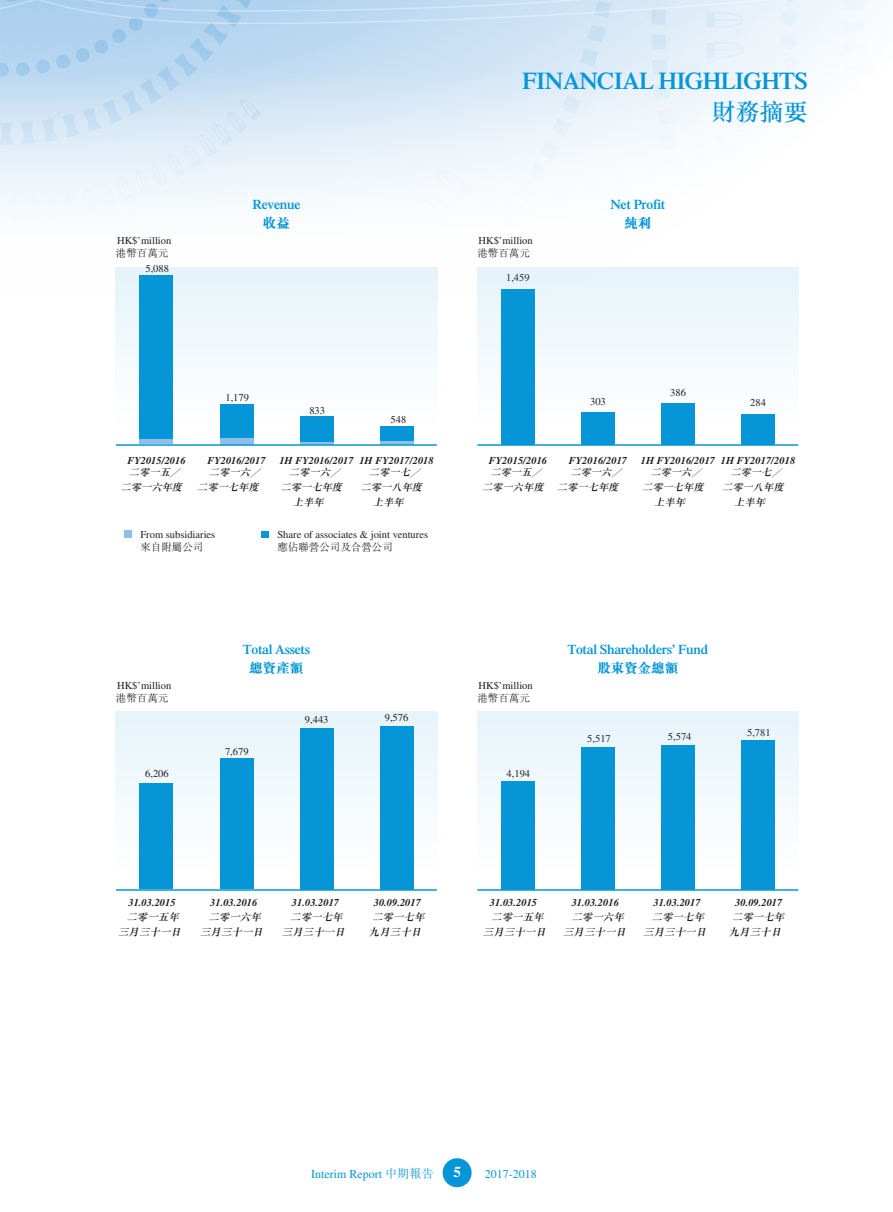
<style>
.page{position:relative;width:893px;height:1212px;background:#fff}
.page>*{position:absolute;margin:0;border:0;box-sizing:border-box;transform-origin:0 0}
.t1{font:600 24px "Times LT Std";letter-spacing:-.03em;color:#0696d7}
.t2{font:500 24px "M Sung HK";color:#0696d7}
.t3{font:700 15px "Times LT Std";color:#fff}
._02_H2_E{font:600 13.5px "Times LT Std";letter-spacing:-.02em;color:#0696d7}
._02_H2_E-2{font:800 13.5px "M Sung HK";color:#0696d7}
.t4{font:12px "Times LT Std";color:#0696d7}
.t5{font:italic 700 10.5px/14.7px "Times LT Std";color:#231f20;text-align:center}
.t6{font:10.5px/13px "Times LT Std";color:#231f20}
.t7{font:italic 700 10.5px/15px "M Sung HK";color:#231f20;text-align:center}
.t8{font:300 10.5px "M Sung HK";color:#231f20}
.t9{font:italic 700 10.2px/15px "M Sung HK";color:#231f20;text-align:right}
.s1{font-family:"M Sung HK";font-weight:300}
.s2{font-family:"P Ming Li U";font-weight:400}
.s3{font-family:"M Sung HK"}
</style>
<div class="page">
<img style="left:0;top:0;width:879px;height:300px">
<div style="left:443px;top:1158px;width:29px;height:29px;background:#0696d7;border-radius:50%"></div>
<div style="left:116px;top:267px;width:321px;height:178px;background:linear-gradient(to bottom,#e5f3fa,#fff)"></div>
<div style="left:125px;top:531px;width:7px;height:7px;background:#8cc0e8"></div>
<div style="left:262px;top:531px;width:7px;height:7px;background:#0696d7"></div>
<div style="left:140px;top:275px;width:33px;height:164px;background:#0696d7"></div>
<div style="left:220px;top:404px;width:33px;height:34px;background:#0696d7"></div>
<div style="left:300px;top:416px;width:33px;height:26px;background:#0696d7"></div>
<div style="left:380px;top:426px;width:34px;height:15px;background:#0696d7"></div>
<div style="left:140px;top:439px;width:33px;height:5px;background:#8cc0e8"></div>
<div style="left:220px;top:438px;width:33px;height:6px;background:#8cc0e8"></div>
<hr style="left:300px;top:442px;width:33px;height:2px;background:#8cc0e8">
<hr style="left:380px;top:441px;width:34px;height:3px;background:#8cc0e8">
<hr style="left:116px;top:444px;width:321px;height:2px;background:#0696d7">
<hr style="left:477px;top:444px;width:321px;height:2px;background:#0696d7">
<svg style="left:477px;top:267px;width:321px;height:178px"></svg>
<hr style="left:116px;top:889px;width:321px;height:2px;background:#0696d7">
<svg style="left:116px;top:712px;width:321px;height:178px"></svg>
<div style="left:477px;top:712px;width:321px;height:178px;background:linear-gradient(to bottom,#e6f4fb,#fff)"></div>
<hr style="left:477px;top:889px;width:321px;height:2px;background:#0696d7">
<div style="left:501px;top:781px;width:34px;height:108px;background:#0696d7"></div>
<div style="left:581px;top:747px;width:34px;height:142px;background:#0696d7"></div>
<div style="left:661px;top:745px;width:34px;height:144px;background:#0696d7"></div>
<div style="left:741px;top:740px;width:34px;height:149px;background:#0696d7"></div>
<p class="t6" style="left:116px;top:234px;width:57px">HK$’million<span class="s1">港幣百萬元</span></p>
<p class="t6" style="left:145px;top:262px;width:25px">5,088</p>
<p class="_02_H2_E" style="left:252px;top:196px;width:49px">Revenue</p>
<p class="_02_H2_E-2" style="left:263px;top:216px;width:28px">收益</p>
<p class="t6" style="left:225px;top:391px;width:25px">1,179</p>
<p class="t6" style="left:309px;top:404px;width:17px">833</p>
<p class="t6" style="left:391px;top:413px;width:17px">548</p>
<p class="t5" style="left:127px;top:452px;width:60px">FY2015/2016</p>
<p class="t5" style="left:207px;top:452px;width:60px">FY2016/2017</p>
<p class="t5" style="left:279px;top:452px;width:156px">1H FY2016/2017 1H FY2017/2018</p>
<p class="t9" style="left:121px;top:465px;width:65px">二零一五<span class="s2">／</span>二零一六年度</p>
<p class="t9" style="left:197px;top:465px;width:67px">二零一六<span class="s2">／</span>二零一七年度</p>
<p class="t9" style="left:289px;top:465px;width:55px">二零一六<span class="s2">／</span></p>
<p class="t9" style="left:369px;top:465px;width:55px">二零一七<span class="s2">／</span></p>
<p class="t9" style="left:361px;top:480px;width:65px">二零一八年度</p>
<p class="t9" style="left:373px;top:495px;width:34px">上半年</p>
<p class="t9" style="left:281px;top:480px;width:65px">二零一七年度</p>
<p class="t9" style="left:293px;top:495px;width:34px">上半年</p>
<p class="t6" style="left:140px;top:528px;width:76px">From subsidiaries</p>
<p class="t6" style="left:277px;top:528px;width:152px">Share of associates &amp; joint ventures</p>
<p class="t8" style="left:140px;top:540px;width:65px">來自附屬公司</p>
<p class="t8" style="left:277px;top:540px;width:117px">應佔聯營公司及合營公司</p>
<p class="t6" style="left:116px;top:678px;width:57px">HK$’million<span class="s1">港幣百萬元</span></p>
<p class="t6" style="left:145px;top:767px;width:25px">6,206</p>
<p class="_02_H2_E" style="left:243px;top:641px;width:69px">Total Assets</p>
<p class="_02_H2_E-2" style="left:249px;top:661px;width:55px">總資產額</p>
<p class="t6" style="left:225px;top:745px;width:25px">7,679</p>
<p class="t6" style="left:305px;top:712px;width:25px">9,443</p>
<p class="t6" style="left:385px;top:711px;width:25px">9,576</p>
<p class="t1" style="left:522px;top:67px;width:287px">FINANCIAL HIGHLIGHTS</p>
<p class="t2" style="left:712px;top:95px;width:97px">財務摘要</p>
<p class="t6" style="left:477px;top:234px;width:57px">HK$’million<span class="s1">港幣百萬元</span></p>
<p class="t6" style="left:506px;top:271px;width:25px">1,459</p>
<p class="_02_H2_E" style="left:610px;top:196px;width:56px">Net Profit</p>
<p class="_02_H2_E-2" style="left:624px;top:216px;width:28px">純利</p>
<p class="t6" style="left:590px;top:394px;width:17px">303</p>
<p class="t6" style="left:670px;top:386px;width:17px">386</p>
<p class="t6" style="left:750px;top:396px;width:17px">284</p>
<p class="t5" style="left:489px;top:452px;width:60px">FY2015/2016</p>
<p class="t5" style="left:569px;top:452px;width:60px">FY2016/2017</p>
<p class="t5" style="left:641px;top:452px;width:156px">1H FY2016/2017 1H FY2017/2018</p>
<p class="t9" style="left:482px;top:465px;width:65px">二零一五<span class="s2">／</span>二零一六年度</p>
<p class="t9" style="left:557px;top:465px;width:68px;text-align:left;text-indent:13px">二零一六<span class="s2">／</span>二零一七年度</p>
<p class="t9" style="left:650px;top:465px;width:55px">二零一六<span class="s2">／</span></p>
<p class="t9" style="left:730px;top:465px;width:55px">二零一七<span class="s2">／</span></p>
<p class="t9" style="left:722px;top:480px;width:65px">二零一八年度</p>
<p class="t9" style="left:734px;top:495px;width:34px">上半年</p>
<p class="t9" style="left:642px;top:480px;width:65px">二零一七年度</p>
<p class="t9" style="left:654px;top:495px;width:34px">上半年</p>
<p class="t6" style="left:477px;top:678px;width:57px">HK$’million<span class="s1">港幣百萬元</span></p>
<p class="t6" style="left:507px;top:767px;width:25px">4,194</p>
<p class="_02_H2_E" style="left:567px;top:641px;width:142px">Total Shareholders’ Fund</p>
<p class="_02_H2_E-2" style="left:597px;top:661px;width:82px">股東資金總額</p>
<p class="t6" style="left:587px;top:732px;width:25px">5,517</p>
<p class="t6" style="left:668px;top:730px;width:25px">5,574</p>
<p class="t6" style="left:747px;top:726px;width:25px">5,781</p>
<p class="t5" style="left:128px;top:895px;width:49px">31.03.2015</p>
<p class="t5" style="left:210px;top:895px;width:49px">31.03.2016</p>
<p class="t5" style="left:292px;top:895px;width:49px">31.03.2017</p>
<p class="t5" style="left:369px;top:895px;width:59px">30.09.2017<span class="s3">二零一七年九月三十日</span></p>
<p class="t7" style="left:200px;top:909px;width:67px">二零一六年三月三十一日</p>
<p class="t7" style="left:282px;top:909px;width:67px">二零一七年三月三十一日</p>
<p class="t7" style="left:118px;top:909px;width:67px">二零一五年三月三十一日</p>
<p class="t5" style="left:490px;top:895px;width:49px">31.03.2015</p>
<p class="t5" style="left:572px;top:895px;width:49px">31.03.2016</p>
<p class="t5" style="left:653px;top:895px;width:49px">31.03.2017</p>
<p class="t5" style="left:729px;top:895px;width:59px">30.09.2017<span class="s3">二零一七年九月三十日</span></p>
<p class="t7" style="left:643px;top:909px;width:67px">二零一七年三月三十一日</p>
<p class="t7" style="left:563px;top:909px;width:67px">二零一六年三月三十一日</p>
<p class="t7" style="left:483px;top:909px;width:67px">二零一五年三月三十一日</p>
<p class="t4" style="left:311px;top:1167px;width:124px">Interim Report <span class="s1">中期報告</span></p>
<p class="t3" style="left:453px;top:1163px;width:9px">5</p>
<p class="t4" style="left:485px;top:1167px;width:53px">2017-2018</p>
</div>
